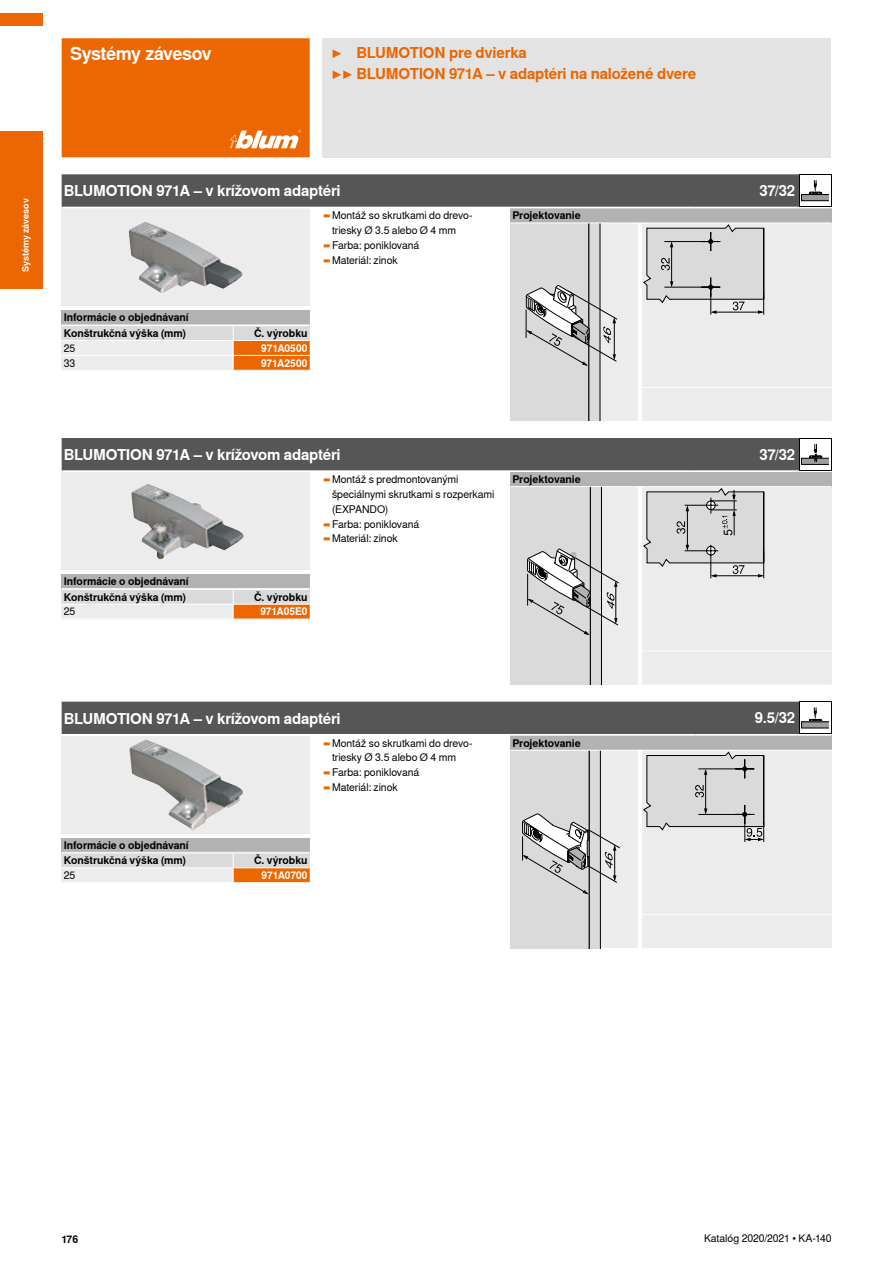
<style>
.page{position:relative;width:893px;height:1263px;background:#fff}
.page>*{position:absolute;margin:0;border:0;box-sizing:border-box;transform-origin:0 0}
.CB_AF_Ueber_Kap11_li{font:700 18px "Nimbus Sans Global";letter-spacing:-.03em;color:#fff}
.CB_AF_Prod_li{font:700 15px "Nimbus Sans Global";letter-spacing:-.02em;color:#fff}
.CB_AF_Ueber_Kap12o_l{font:700 15px "Nimbus Sans Global";letter-spacing:-.015em;color:#ec6602}
.CB_AF_Prod_re{font:700 15px "Nimbus Sans Global";letter-spacing:-.015em;color:#fff}
.CB_AF_Bes_Text07{font:10.5px/14.9px "Nimbus Sans Global";letter-spacing:-.005em;color:#000}
.CB_AF_Ueber_Ber07s_l{font:700 10.5px "Nimbus Sans Global";letter-spacing:-.005em;color:#000}
.CB_AF_IDNR07_re{font:700 10.5px "Nimbus Sans Global";letter-spacing:-.01em;color:#fff}
.CB_AF_Ueber_Ber07s_r{font:700 10.5px "Nimbus Sans Global";letter-spacing:-.005em;color:#000}
.CB_AF_Fliess07s_re{font:10.5px "Nimbus Sans Global";letter-spacing:-.01em;color:#000}
.CB_AF_Fliess07s_li{font:10.5px "Nimbus Sans Global";letter-spacing:-.02em;color:#000}
.CB_AF_Griffleiste06{font:700 9px "Nimbus Sans Global";color:#fff}
.s1{color:#ec6602}
</style>
<div class="page">
<div style="left:322px;top:38px;width:509px;height:119px;background:#e3e3e3"></div>
<div style="left:62px;top:208px;width:248px;height:98px;background:#ececed"></div>
<div style="left:510px;top:223px;width:128px;height:198px;background:#ececed"></div>
<div style="left:642px;top:223px;width:189px;height:164px;background:#ececed"></div>
<div style="left:62px;top:472px;width:248px;height:98px;background:#ececed"></div>
<div style="left:510px;top:487px;width:128px;height:198px;background:#ececed"></div>
<div style="left:642px;top:487px;width:189px;height:164px;background:#ececed"></div>
<div style="left:62px;top:736px;width:248px;height:97px;background:#ececed"></div>
<div style="left:510px;top:750px;width:128px;height:198px;background:#ececed"></div>
<div style="left:642px;top:750px;width:189px;height:164px;background:#ececed"></div>
<img style="left:129px;top:222px;width:113px;height:71px">
<img style="left:132px;top:484px;width:111px;height:75px">
<img style="left:129px;top:739px;width:114px;height:91px">
<svg style="left:510px;top:224px;width:108px;height:197px"></svg>
<svg style="left:510px;top:487px;width:109px;height:198px"></svg>
<svg style="left:510px;top:751px;width:110px;height:197px;background:#ccc"></svg>
<svg style="left:643px;top:224px;width:121px;height:91px"></svg>
<svg style="left:643px;top:488px;width:121px;height:90px"></svg>
<svg style="left:643px;top:752px;width:121px;height:90px"></svg>
<div style="left:642px;top:387px;width:189px;height:34px;background:#ececed"></div>
<hr style="left:642px;top:387px;width:189px;height:1px;background:#fff">
<div style="left:642px;top:651px;width:189px;height:34px;background:#ececed"></div>
<hr style="left:642px;top:651px;width:189px;height:1px;background:#fff">
<div style="left:642px;top:914px;width:189px;height:35px;background:#ececed"></div>
<hr style="left:642px;top:914px;width:189px;height:1px;background:#fff">
<hr style="left:642px;top:948px;width:189px;height:1px;background:#fff">
<svg style="left:62px;top:326px;width:248px;height:45px;background:#e7cebb"></svg>
<hr style="left:246px;top:340px;width:64px;height:1px;background:#fff">
<svg style="left:62px;top:589px;width:248px;height:31px;background:#e5d3c6"></svg>
<hr style="left:246px;top:604px;width:64px;height:1px;background:#fff">
<svg style="left:62px;top:853px;width:248px;height:30px;background:#e5d1c4"></svg>
<hr style="left:246px;top:867px;width:64px;height:1px;background:#fff">
<div style="left:62px;top:38px;width:248px;height:119px;background:#ec6602"></div>
<div style="left:62px;top:310px;width:248px;height:15px;background:#b1b2b3"></div>
<div style="left:510px;top:208px;width:321px;height:15px;background:#b1b2b3"></div>
<hr style="left:510px;top:223px;width:321px;height:1px;background:#fff">
<div style="left:62px;top:574px;width:248px;height:15px;background:#b1b2b3"></div>
<hr style="left:62px;top:588px;width:248px;height:1px;background:#fff">
<div style="left:510px;top:472px;width:321px;height:15px;background:#b1b2b3"></div>
<hr style="left:510px;top:486px;width:321px;height:1px;background:#fff">
<div style="left:62px;top:838px;width:248px;height:14px;background:#b1b2b3"></div>
<div style="left:510px;top:736px;width:321px;height:14px;background:#b1b2b3"></div>
<hr style="left:510px;top:750px;width:321px;height:1px;background:#fff">
<svg style="left:62px;top:174px;width:769px;height:33px;background:#5d5d5d"></svg>
<svg style="left:62px;top:438px;width:769px;height:33px;background:#5d5d5d"></svg>
<div style="left:62px;top:702px;width:769px;height:33px;background:#565656"></div>
<div style="left:0;top:132px;width:43px;height:157px;background:#ec6602"></div>
<div style="left:0;top:13px;width:43px;height:13px;background:#ec6602"></div>
<p class="CB_AF_Ueber_Kap11_li" style="left:70px;top:43px;width:143px">Systémy závesov</p>
<p class="CB_AF_Ueber_Kap12o_l" style="left:331px;top:44px;width:13px">▶</p>
<p class="CB_AF_Ueber_Kap12o_l" style="left:356px;top:44px;width:172px">BLUMOTION pre dvierka</p>
<p class="CB_AF_Ueber_Kap12o_l" style="left:331px;top:65px;width:367px">▶▶ BLUMOTION 971A – v adaptéri na naložené dvere</p>
<p class="CB_AF_Griffleiste06" style="left:20px;top:272px;width:75px;rotate:-90deg">Systémy závesov</p>
<p class="CB_AF_Prod_li" style="left:64px;top:182px;width:279px">BLUMOTION 971A – v krížovom adaptéri</p>
<p class="CB_AF_Prod_re" style="left:759px;top:182px;width:37px">37/32</p>
<p class="CB_AF_Bes_Text07" style="left:332px;top:208px;width:142px;text-indent:-10px"><span class="s1">▬</span>Montáž so skrutkami do drevo&shy;triesky Ø 3.5 alebo Ø 4 mm</p>
<p class="CB_AF_Bes_Text07" style="left:322px;top:238px;width:98px"><span class="s1">▬</span>Farba: poniklovaná</p>
<p class="CB_AF_Bes_Text07" style="left:322px;top:253px;width:77px"><span class="s1">▬</span>Materiál: zinok</p>
<p class="CB_AF_Ueber_Ber07s_l" style="left:64px;top:312px;width:127px">Informácie o objednávaní</p>
<p class="CB_AF_Ueber_Ber07s_l" style="left:64px;top:327px;width:124px">Konštrukčná výška (mm)</p>
<p class="CB_AF_Ueber_Ber07s_r" style="left:254px;top:327px;width:55px">Č. výrobku</p>
<p class="CB_AF_Fliess07s_li" style="left:64px;top:342px;width:13px">25</p>
<p class="CB_AF_IDNR07_re" style="left:261px;top:342px;width:48px">971A0500</p>
<p class="CB_AF_Fliess07s_li" style="left:64px;top:357px;width:13px">33</p>
<p class="CB_AF_IDNR07_re" style="left:261px;top:357px;width:48px">971A2500</p>
<p class="CB_AF_Ueber_Ber07s_l" style="left:512px;top:209px;width:70px">Projektovanie</p>
<p class="CB_AF_Prod_li" style="left:64px;top:446px;width:279px">BLUMOTION 971A – v krížovom adaptéri</p>
<p class="CB_AF_Prod_re" style="left:759px;top:446px;width:37px">37/32</p>
<p class="CB_AF_Ueber_Ber07s_l" style="left:64px;top:575px;width:127px">Informácie o objednávaní</p>
<p class="CB_AF_Ueber_Ber07s_l" style="left:64px;top:591px;width:124px">Konštrukčná výška (mm)</p>
<p class="CB_AF_Ueber_Ber07s_r" style="left:254px;top:591px;width:55px">Č. výrobku</p>
<p class="CB_AF_Fliess07s_li" style="left:64px;top:606px;width:13px">25</p>
<p class="CB_AF_IDNR07_re" style="left:260px;top:606px;width:49px">971A05E0</p>
<p class="CB_AF_Bes_Text07" style="left:332px;top:472px;width:164px;text-indent:-10px"><span class="s1">▬</span>Montáž s predmontovanými špeciálnymi skrutkami s rozperkami (EXPANDO)</p>
<p class="CB_AF_Bes_Text07" style="left:322px;top:516px;width:98px"><span class="s1">▬</span>Farba: poniklovaná</p>
<p class="CB_AF_Bes_Text07" style="left:322px;top:531px;width:77px"><span class="s1">▬</span>Materiál: zinok</p>
<p class="CB_AF_Ueber_Ber07s_l" style="left:512px;top:473px;width:70px">Projektovanie</p>
<p class="CB_AF_Prod_li" style="left:64px;top:710px;width:279px">BLUMOTION 971A – v krížovom adaptéri</p>
<p class="CB_AF_Prod_re" style="left:755px;top:709px;width:42px">9.5/32</p>
<p class="CB_AF_Bes_Text07" style="left:332px;top:735px;width:142px;text-indent:-10px"><span class="s1">▬</span>Montáž so skrutkami do drevo&shy;triesky Ø 3.5 alebo Ø 4 mm</p>
<p class="CB_AF_Bes_Text07" style="left:322px;top:765px;width:98px"><span class="s1">▬</span>Farba: poniklovaná</p>
<p class="CB_AF_Bes_Text07" style="left:322px;top:780px;width:77px"><span class="s1">▬</span>Materiál: zinok</p>
<p class="CB_AF_Ueber_Ber07s_l" style="left:64px;top:839px;width:127px">Informácie o objednávaní</p>
<p class="CB_AF_Ueber_Ber07s_l" style="left:64px;top:854px;width:124px">Konštrukčná výška (mm)</p>
<p class="CB_AF_Ueber_Ber07s_r" style="left:254px;top:854px;width:55px">Č. výrobku</p>
<p class="CB_AF_Fliess07s_li" style="left:64px;top:869px;width:13px">25</p>
<p class="CB_AF_IDNR07_re" style="left:262px;top:869px;width:47px">971A0700</p>
<p class="CB_AF_Ueber_Ber07s_l" style="left:512px;top:737px;width:70px">Projektovanie</p>
<p class="CB_AF_Ueber_Ber07s_l" style="left:61px;top:1233px;width:18px">176</p>
<p class="CB_AF_Fliess07s_re" style="left:704px;top:1232px;width:129px">Katalóg 2020/2021 • KA-140</p>
</div>
